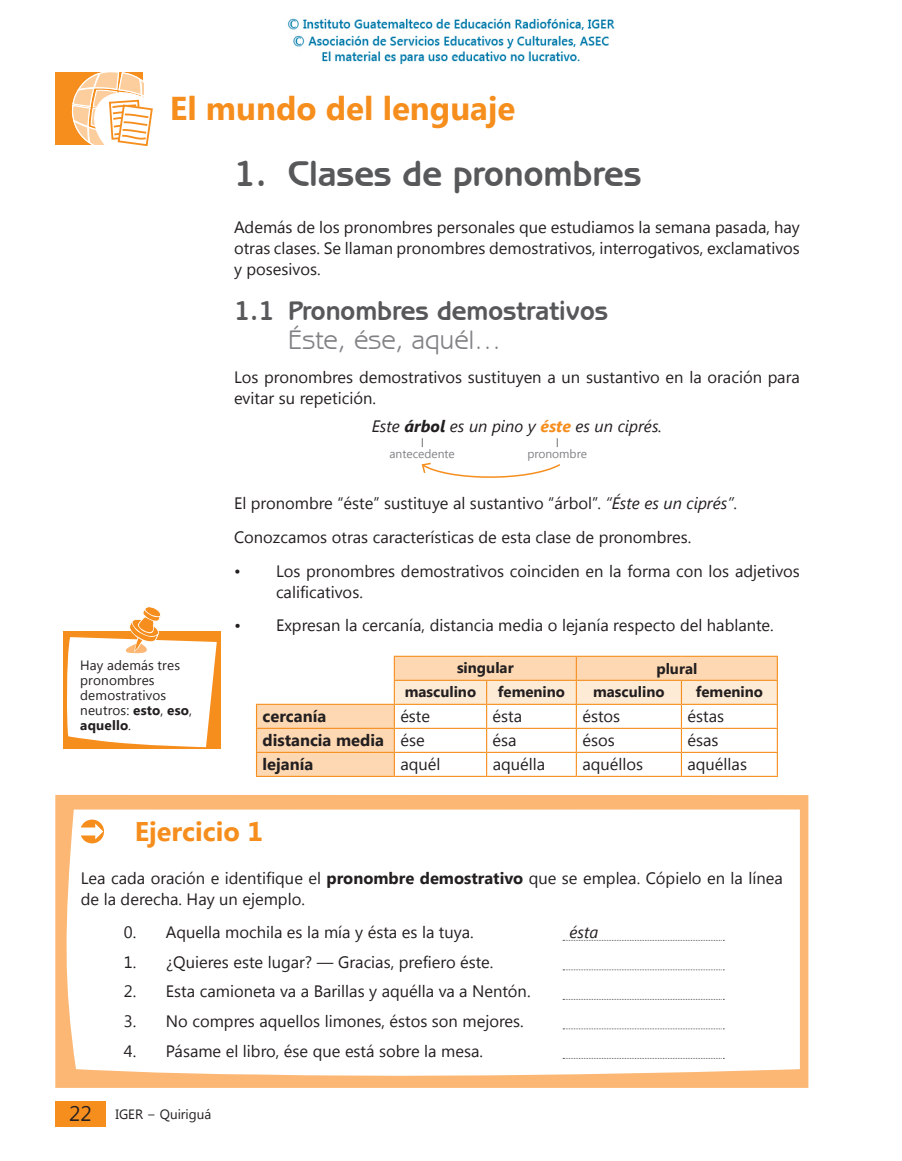
<style>
.page{position:relative;width:902px;height:1161px;background:#fff}
.page>*{position:absolute;margin:0;border:0;box-sizing:border-box;transform-origin:0 0}
.titulos_temas{font:700 36px "Benguiat Gothic IT Cby BT";color:#57585a}
.secciones{font:700 33px "Segoe UI";color:#f68e1e}
.subtit_temas{font:700 27px "Benguiat Gothic IT Cby BT";color:#57585a}
.título_mediado{font:27px "Benguiat Gothic IT Cby BT";color:#808285}
.ejercicio{font:700 27px "Segoe UI";color:#f68e1e}
.párrafo{font:16.5px/21px "Segoe UI";color:#231f20}
.lista2{font:16.5px "Segoe UI";color:#231f20}
.lista{font:16.5px/21px "Segoe UI";color:#231f20}
.párrafo-2{font:italic 16.5px "Segoe UI";color:#231f20}
.lista2-2{font:700 16.5px "Segoe UI";color:#231f20}
.ejemplo_ejercicios{font:italic 16.5px "Segoe UI";color:#231f20}
.lista2-3{font:700 15px "Segoe UI";color:#231f20}
.texto_xterno{font:13.5px/15px "Segoe UI";letter-spacing:.01em;color:#231f20}
.párrafo-3{font:12px "Segoe UI";color:#808285}
.s1{font-weight:700}
.s2{font-weight:700;color:#f68e1e}
.s3{font-style:italic}
.s4{font-size:21px}
</style>
<div class="page">
<div style="left:55px;top:795px;width:753px;height:293px;background:#fbb773"></div>
<div style="left:66px;top:809px;width:733px;height:267px;background:#fff"></div>
<div style="left:63px;top:631px;width:157px;height:117px;background:#f68e1e"></div>
<svg style="left:67px;top:607px;width:150px;height:140px"></svg>
<svg style="left:421px;top:462px;width:139px;height:16px"></svg>
<svg style="left:421px;top:438px;width:2px;height:9px"></svg>
<svg style="left:256px;top:656px;width:138px;height:120px;fill:#fdd8b2"></svg>
<hr style="left:394px;top:656px;width:92px;height:1px;background:#f68e1e">
<hr style="left:486px;top:656px;width:90px;height:1px;background:#f68e1e">
<hr style="left:576px;top:656px;width:105px;height:1px;background:#f68e1e">
<hr style="left:681px;top:656px;width:96px;height:1px;background:#f68e1e">
<hr style="left:256px;top:704px;width:138px;height:1px;background:#f68e1e">
<hr style="left:256px;top:728px;width:138px;height:1px;background:#f68e1e">
<svg style="left:256px;top:705px;width:1px;height:71px"></svg>
<hr style="left:256px;top:752px;width:138px;height:1px;background:#f68e1e">
<hr style="left:256px;top:776px;width:138px;height:1px;background:#f68e1e">
<hr style="left:394px;top:776px;width:92px;height:1px;background:#f68e1e">
<svg style="left:394px;top:657px;width:383px;height:119px"></svg>
<hr style="left:486px;top:776px;width:90px;height:1px;background:#f68e1e">
<hr style="left:576px;top:776px;width:105px;height:1px;background:#f68e1e">
<hr style="left:681px;top:776px;width:96px;height:1px;background:#f68e1e">
<svg style="left:81px;top:819px;width:23px;height:24px"></svg>
<svg style="left:563px;top:940px;width:161px;height:1px"></svg>
<svg style="left:563px;top:969px;width:161px;height:1px"></svg>
<svg style="left:563px;top:999px;width:161px;height:1px"></svg>
<svg style="left:563px;top:1028px;width:161px;height:1px"></svg>
<svg style="left:563px;top:1058px;width:161px;height:1px"></svg>
<div style="left:55px;top:1101px;width:50px;height:25px;background:#f68e1e"></div>
<div style="left:55px;top:72px;width:88px;height:73px;background:#f68e1e"></div>
<svg style="left:72px;top:72px;width:81px;height:75px"></svg>
<img style="left:287px;top:18px;width:328px;height:47px">
<p class="secciones" style="left:170px;top:85px;width:347px">El mundo del lenguaje</p>
<p class="titulos_temas" style="left:234px;top:151px;width:409px">1. Clases de pronombres</p>
<p class="párrafo" style="left:234px;top:216px;width:567px;text-align:justify">Además de los pronombres personales que estudiamos la semana pasada, hay otras clases. Se llaman pronombres demostrativos, interrogativos, exclamativos y posesivos.</p>
<p class="subtit_temas" style="left:234px;top:294px;width:375px">1.1 Pronombres demostrativos</p>
<p class="título_mediado" style="left:288px;top:323px;width:215px">Éste, ése, aquél…</p>
<p class="párrafo" style="left:234px;top:365px;width:567px">Los pronombres demostrativos sustituyen a un sustantivo en la oración para evitar su repetición.</p>
<p class="párrafo-2" style="left:372px;top:415px;width:292px">Este <span class="s1">árbol</span> es un pino y <span class="s2">éste</span> es un ciprés.</p>
<p class="texto_xterno" style="left:80px;top:657px;width:113px">Hay además tres pronombres demostrativos neutros: <span class="s1">esto</span>, <span class="s1">eso</span>, <span class="s1">aquello</span>.</p>
<p class="párrafo-3" style="left:389px;top:446px;width:67px">antecedente</p>
<p class="párrafo-3" style="left:527px;top:446px;width:61px">pronombre</p>
<p class="párrafo" style="left:234px;top:492px;width:504px">El pronombre “éste” sustituye al sustantivo “árbol”. <span class="s3">“Éste es un ciprés”</span>.</p>
<p class="párrafo" style="left:234px;top:526px;width:458px">Conozcamos otras características de esta clase de pronombres.</p>
<p class="lista" style="left:276px;top:559px;width:525px;text-indent:-42px">• Los pronombres demostrativos coinciden en la forma con los adjetivos calificativos.</p>
<p class="lista" style="left:234px;top:614px;width:541px"><span class="s3">•</span> Expresan la cercanía, distancia media o lejanía respecto del hablante.</p>
<p class="lista2-3" style="left:457px;top:657px;width:58px">singular</p>
<p class="lista2-3" style="left:656px;top:658px;width:42px">plural</p>
<p class="lista2-3" style="left:404px;top:681px;width:73px">masculino</p>
<p class="lista2-3" style="left:498px;top:681px;width:69px">femenino</p>
<p class="lista2-3" style="left:593px;top:681px;width:73px">masculino</p>
<p class="lista2-3" style="left:695px;top:681px;width:69px">femenino</p>
<p class="lista2-2" style="left:262px;top:705px;width:65px">cercanía</p>
<p class="lista2" style="left:400px;top:705px;width:31px">éste</p>
<p class="lista2" style="left:492px;top:705px;width:31px">ésta</p>
<p class="lista2" style="left:582px;top:705px;width:39px">éstos</p>
<p class="lista2" style="left:687px;top:705px;width:38px">éstas</p>
<p class="lista2-2" style="left:262px;top:729px;width:123px">distancia media</p>
<p class="lista2" style="left:400px;top:729px;width:26px">ése</p>
<p class="lista2" style="left:492px;top:729px;width:26px">ésa</p>
<p class="lista2" style="left:582px;top:729px;width:34px">ésos</p>
<p class="lista2" style="left:687px;top:729px;width:33px">ésas</p>
<p class="lista2-2" style="left:262px;top:753px;width:52px">lejanía</p>
<p class="lista2" style="left:400px;top:753px;width:42px">aquél</p>
<p class="lista2" style="left:492px;top:753px;width:54px">aquélla</p>
<p class="lista2" style="left:582px;top:753px;width:62px">aquéllos</p>
<p class="lista2" style="left:687px;top:753px;width:61px">aquéllas</p>
<p class="ejercicio" style="left:135px;top:812px;width:130px">Ejercicio 1</p>
<p class="párrafo" style="left:81px;top:866px;width:703px">Lea cada oración e identifique el <span class="s1">pronombre demostrativo</span> que se emplea. Cópielo en la línea de la derecha. Hay un ejemplo.</p>
<p class="lista2" style="left:124px;top:921px;width:351px">0. Aquella mochila es la mía y ésta es la tuya.</p>
<p class="lista2" style="left:124px;top:951px;width:371px">1. ¿Quieres este lugar? <span class="s3">—</span> Gracias, prefiero éste.</p>
<p class="lista2" style="left:124px;top:980px;width:408px">2. Esta camioneta va a Barillas y aquélla va a Nentón.</p>
<p class="lista2" style="left:124px;top:1010px;width:401px">3. No compres aquellos limones, éstos son mejores.</p>
<p class="lista2" style="left:124px;top:1039px;width:360px">4. Pásame el libro, ése que está sobre la mesa.</p>
<p class="ejemplo_ejercicios" style="left:569px;top:920px;width:30px">ésta</p>
<p class="texto_xterno" style="left:69px;top:1106px;width:144px"><span class="s4">22</span> IGER − Quiriguá</p>
</div>
